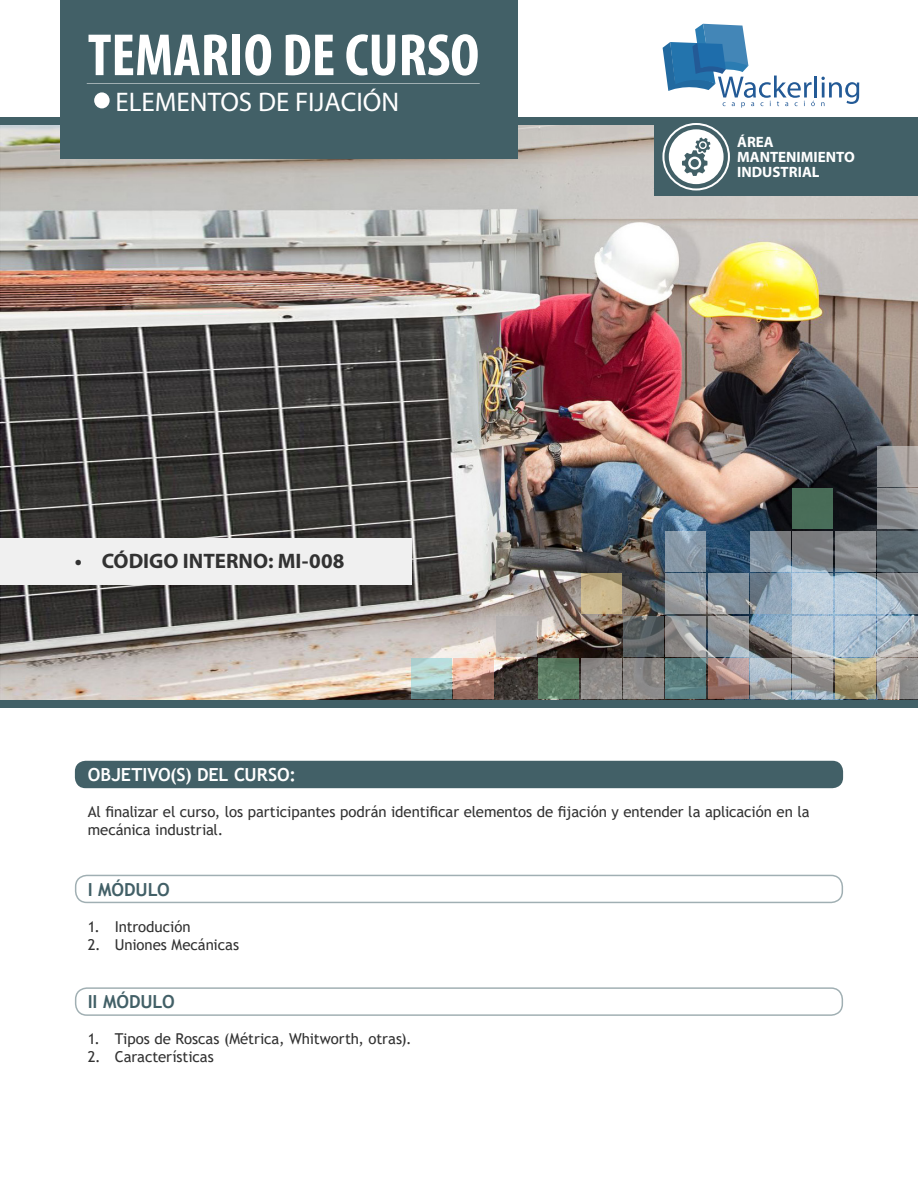
<style>
.page{position:relative;width:918px;height:1188px;background:#fff}
.page>*{position:absolute;margin:0;border:0;box-sizing:border-box;transform-origin:0 0}
.t1{font:700 condensed 60px "Myriad Pro";color:#fff}
.t2{font:27px "Myriad Pro";color:#fff}
.t3{font:700 21px "Myriad Pro";color:#323232}
.MODULO2{font:700 18px "Trebuchet MS";letter-spacing:-.005em;color:#fff}
.MODULO{font:700 18px "Trebuchet MS";letter-spacing:-.005em;color:#426067}
.General{font:15px/18px "Trebuchet MS";letter-spacing:-.005em;color:#323232}
.t4{font:700 15px/15px "Myriad Pro";color:#fff}
</style>
<div class="page">
<div style="left:75px;top:761px;width:768px;height:27px;background:#426067;border-radius:11px"></div>
<img style="left:0;top:126px;width:918px;height:573px">
<div style="left:60px;top:0;width:457px;height:159px;background:#426067"></div>
<hr style="left:814px;top:76px;width:3px;height:22px;background:#235a96">
<svg style="left:663px;top:24px;width:152px;height:84px"></svg>
<svg style="left:821px;top:77px;width:38px;height:29px"></svg>
<svg style="left:877px;top:658px;width:41px;height:41px;background:#a19e9c"></svg>
<svg style="left:835px;top:658px;width:41px;height:41px;background:#b1a27b"></svg>
<svg style="left:793px;top:658px;width:40px;height:41px;background:#9e9fa1"></svg>
<svg style="left:750px;top:658px;width:41px;height:41px;background:#a4acb2"></svg>
<svg style="left:708px;top:658px;width:41px;height:41px;background:#a7847d"></svg>
<svg style="left:665px;top:658px;width:41px;height:41px;background:#587d7f"></svg>
<svg style="left:623px;top:658px;width:41px;height:41px;background:#8b8887"></svg>
<svg style="left:581px;top:658px;width:40px;height:41px;background:#8d8a87"></svg>
<svg style="left:538px;top:658px;width:41px;height:41px;background:#5c7d64"></svg>
<svg style="left:454px;top:658px;width:40px;height:41px;background:#c69684"></svg>
<svg style="left:411px;top:658px;width:41px;height:41px;background:#a0c1be"></svg>
<svg style="left:877px;top:616px;width:41px;height:40px;background:#a8b4bc"></svg>
<svg style="left:835px;top:616px;width:41px;height:40px;background:#adc2d2"></svg>
<svg style="left:793px;top:616px;width:40px;height:40px;background:#b9c8d5"></svg>
<svg style="left:708px;top:616px;width:41px;height:40px;background:#94989c"></svg>
<svg style="left:665px;top:616px;width:41px;height:40px;background:#949596"></svg>
<svg style="left:623px;top:616px;width:41px;height:40px;background:#595f61"></svg>
<svg style="left:496px;top:616px;width:41px;height:40px;background:#b4adaa"></svg>
<svg style="left:877px;top:573px;width:41px;height:41px;background:#959ea6"></svg>
<svg style="left:835px;top:573px;width:41px;height:41px;background:#b7c9d8"></svg>
<div style="left:793px;top:573px;width:40px;height:41px;background:#bfcfdc"></div>
<svg style="left:750px;top:573px;width:41px;height:41px;background:#8597a8"></svg>
<svg style="left:708px;top:573px;width:41px;height:41px;background:#86939e"></svg>
<svg style="left:665px;top:573px;width:41px;height:41px;background:#959ba0"></svg>
<svg style="left:581px;top:573px;width:40px;height:41px;background:#c3b187"></svg>
<svg style="left:877px;top:531px;width:41px;height:41px;background:#58656c"></svg>
<svg style="left:835px;top:531px;width:41px;height:41px;background:#83868a"></svg>
<svg style="left:793px;top:531px;width:40px;height:41px;background:#7e8388"></svg>
<svg style="left:750px;top:531px;width:41px;height:41px;background:#8393a0"></svg>
<svg style="left:665px;top:531px;width:41px;height:41px;background:#8899a8"></svg>
<svg style="left:877px;top:489px;width:41px;height:40px;background:#8c8e92"></svg>
<div style="left:793px;top:489px;width:40px;height:40px;background:#486c58"></div>
<svg style="left:877px;top:446px;width:41px;height:41px;background:#9d9c9c"></svg>
<div style="left:94px;top:92px;width:16px;height:16px;background:#fff;border-radius:50%"></div>
<hr style="left:87px;top:83px;width:393px;height:1px;background:#fff">
<div style="left:654px;top:117px;width:264px;height:79px;background:#426067"></div>
<div style="left:0;top:538px;width:411px;height:47px;background:#f0f0f0"></div>
<div style="left:75px;top:875px;width:768px;height:28px;border:2px solid #426067;border-radius:11px"></div>
<div style="left:662px;top:123px;width:68px;height:67px;border:2px solid #fff;border-radius:50%"></div>
<svg style="left:669px;top:129px;width:55px;height:55px"></svg>
<div style="left:75px;top:987px;width:768px;height:29px;border:2px solid #426067;border-radius:11px"></div>
<p class="t1" style="left:88px;top:18px;width:393px">TEMARIO DE CURSO</p>
<p class="t2" style="left:116px;top:85px;width:285px">ELEMENTOS DE FIJACIÓN</p>
<p class="t3" style="left:75px;top:547px;width:271px">• CÓDIGO INTERNO: MI-008</p>
<p class="t4" style="left:737px;top:134px;width:38px">ÁREA</p>
<p class="t4" style="left:737px;top:149px;width:119px">MANTENIMIENTO<br>INDUSTRIAL</p>
<p class="MODULO2" style="left:88px;top:764px;width:210px">OBJETIVO(S) DEL CURSO:</p>
<p class="General" style="left:88px;top:803px;width:723px">Al finalizar el curso, los participantes podrán identificar elementos de fijación y entender la aplicación en la mecánica industrial.</p>
<p class="MODULO" style="left:88px;top:879px;width:84px">I MÓDULO</p>
<p class="General" style="left:88px;top:918px;width:104px">1. Introdución</p>
<p class="General" style="left:88px;top:936px;width:153px">2. Uniones Mecánicas</p>
<p class="MODULO" style="left:88px;top:990px;width:89px">II MÓDULO</p>
<p class="General" style="left:88px;top:1030px;width:326px">1. Tipos de Roscas (Métrica, Whitworth, otras).</p>
<p class="General" style="left:88px;top:1048px;width:128px">2. Características</p>
</div>
